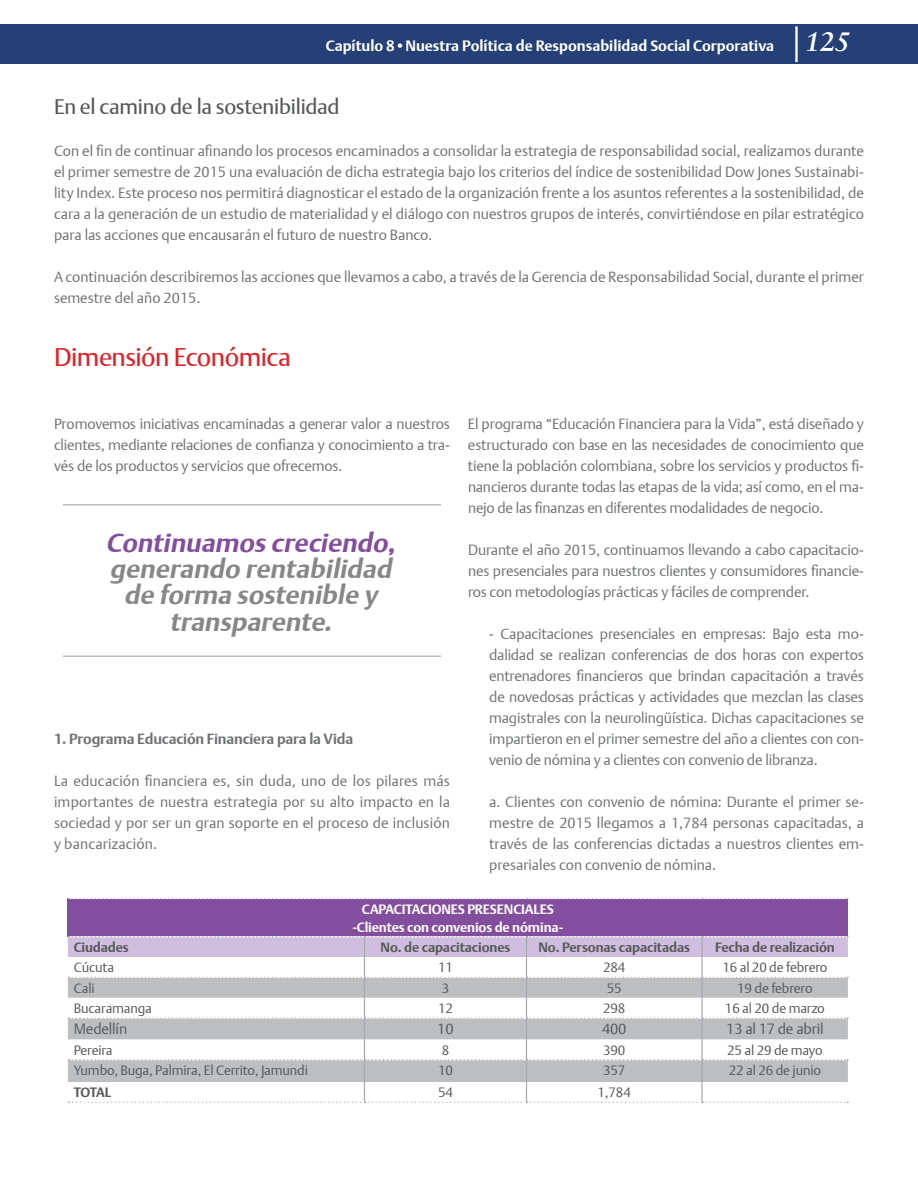
<style>
.page{position:relative;width:918px;height:1188px;background:#fff}
.page>*{position:absolute;margin:0;border:0;box-sizing:border-box;transform-origin:0 0}
.t1{font:italic 700 26.25px/26.2px "DTL Argo T";color:#878787;text-align:center}
.t2{font:italic 700 26.25px "DTL Argo T";color:#844e9f}
.t3{font:25.5px "DTL Argo T";letter-spacing:-.02em;color:#de2329}
.t4{font:21px "DTL Argo T";letter-spacing:-.01em;color:#58595b}
.t5{font:700 15px "DTL Argo T";color:#fff}
.t6{font:14.85px "DTL Argo T Light";letter-spacing:-.01em;color:#58595b}
.t7{font:14.7px/21px "DTL Argo T Light";letter-spacing:-.01em;color:#717275;text-align:justify}
.t8{font:700 14.7px "DTL Argo T";letter-spacing:-.01em;color:#717275}
.t9{font:13.5px "DTL Argo T Light";letter-spacing:-.01em;color:#58595b}
.t10{font:700 13.5px "DTL Argo T";letter-spacing:-.01em;color:#58595b}
.t11{font:700 13.5px/18px "DTL Argo T";letter-spacing:-.01em;color:#fff;text-align:center}
.s1{font-family:"Sabon LT Std";font-style:italic;font-size:27px}
</style>
<div class="page">
<div style="left:0;top:24px;width:918px;height:39px;background:#244077"></div>
<hr style="left:795px;top:26px;width:3px;height:36px;background:#fff">
<hr style="left:63px;top:656px;width:378px;height:1px;background:#bcbec0">
<hr style="left:63px;top:504px;width:378px;height:2px;background:#bcbec0">
<div style="left:68px;top:898px;width:780px;height:39px;background:#844e9f"></div>
<svg style="left:69px;top:898px;width:779px;height:1px"></svg>
<svg style="left:68px;top:936px;width:780px;height:167px"></svg>
<p class="t5" style="left:326px;top:36px;width:526px">Capítulo 8•Nuestra Política de Responsabilidad Social Corporativa <span class="s1">125</span></p>
<h3 class="t4" style="left:54px;top:94px;width:287px">En el camino de la sostenibilidad</h3>
<p class="t7" style="left:54px;top:140px;width:812px">Con el fin de continuar afinando los procesos encaminados a consolidar la estrategia de responsabilidad social, realizamos durante el primer semestre de 2015 una evaluación de dicha estrategia bajo los criterios del índice de sostenibilidad Dow Jones Sustainabi&shy;lity Index. Este proceso nos permitirá diagnosticar el estado de la organización frente a los asuntos referentes a la sostenibilidad, de cara a la generación de un estudio de materialidad y el diálogo con nuestros grupos de interés, convirtiéndose en pilar estratégico para las acciones que encausarán el futuro de nuestro Banco.</p>
<p class="t7" style="left:54px;top:266px;width:811px">A continuación describiremos las acciones que llevamos a cabo, a través de la Gerencia de Responsabilidad Social, durante el primer semestre del año 2015.</p>
<h2 class="t3" style="left:54px;top:342px;width:238px">Dimensión Económica</h2>
<p class="t7" style="left:54px;top:413px;width:398px">Promovemos iniciativas encaminadas a generar valor a nuestros clientes, mediante relaciones de confianza y conocimiento a tra&shy;vés de los productos y servicios que ofrecemos.</p>
<h1 class="t2" style="left:106px;top:527px;width:296px">Continuamos creciendo,</h1>
<h1 class="t1" style="left:110px;top:556px;width:289px">generando rentabilidad de forma sostenible y transparente.</h1>
<p class="t8" style="left:54px;top:730px;width:301px">1. Programa Educación Financiera para la Vida</p>
<p class="t7" style="left:54px;top:770px;width:398px">La educación financiera es, sin duda, uno de los pilares más importantes de nuestra estrategia por su alto impacto en la sociedad y por ser un gran soporte en el proceso de inclusión y bancarización.</p>
<p class="t7" style="left:468px;top:413px;width:398px">El programa “Educación Financiera para la Vida”, está diseñado y estructurado con base en las necesidades de conocimiento que tiene la población colombiana, sobre los servicios y productos fi&shy;nancieros durante todas las etapas de la vida; así como, en el ma&shy;nejo de las finanzas en diferentes modalidades de negocio.</p>
<p class="t7" style="left:468px;top:539px;width:398px">Durante el año 2015, continuamos llevando a cabo capacitacio&shy;nes presenciales para nuestros clientes y consumidores financie&shy;ros con metodologías prácticas y fáciles de comprender.</p>
<p class="t7" style="left:489px;top:623px;width:376px">- Capacitaciones presenciales en empresas: Bajo esta mo&shy;dalidad se realizan conferencias de dos horas con expertos entrenadores financieros que brindan capacitación a través de novedosas prácticas y actividades que mezclan las clases magistrales con la neurolingüística. Dichas capacitaciones se impartieron en el primer semestre del año a clientes con con&shy;venio de nómina y a clientes con convenio de libranza.</p>
<p class="t7" style="left:489px;top:791px;width:376px">a. Clientes con convenio de nómina: Durante el primer se&shy;mestre de 2015 llegamos a 1,784 personas capacitadas, a través de las conferencias dictadas a nuestros clientes em&shy;presariales con convenio de nómina.</p>
<p class="t11" style="left:352px;top:900px;width:213px">CAPACITACIONES PRESENCIALES -Clientes con convenios de nómina-</p>
<p class="t10" style="left:74px;top:939px;width:57px">Ciudades</p>
<p class="t10" style="left:381px;top:939px;width:131px">No. de capacitaciones</p>
<p class="t10" style="left:539px;top:939px;width:153px">No. Personas capacitadas</p>
<p class="t10" style="left:715px;top:939px;width:121px">Fecha de realización</p>
<p class="t9" style="left:74px;top:960px;width:42px">Cúcuta</p>
<p class="t9" style="left:438px;top:960px;width:16px">11</p>
<p class="t9" style="left:603px;top:960px;width:24px">284</p>
<p class="t9" style="left:722px;top:960px;width:107px">16 al 20 de febrero</p>
<p class="t9" style="left:74px;top:980px;width:22px">Cali</p>
<p class="t9" style="left:442px;top:980px;width:9px">3</p>
<p class="t9" style="left:607px;top:980px;width:16px">55</p>
<p class="t9" style="left:737px;top:980px;width:77px">19 de febrero</p>
<p class="t9" style="left:74px;top:1000px;width:80px">Bucaramanga</p>
<p class="t9" style="left:438px;top:1000px;width:16px">12</p>
<p class="t9" style="left:603px;top:1000px;width:24px">298</p>
<p class="t9" style="left:725px;top:1000px;width:101px">16 al 20 de marzo</p>
<p class="t6" style="left:74px;top:1020px;width:55px">Medellín</p>
<p class="t6" style="left:437px;top:1020px;width:18px">10</p>
<p class="t6" style="left:602px;top:1020px;width:26px">400</p>
<p class="t6" style="left:726px;top:1020px;width:99px">13 al 17 de abril</p>
<p class="t9" style="left:74px;top:1042px;width:41px">Pereira</p>
<p class="t9" style="left:442px;top:1042px;width:9px">8</p>
<p class="t9" style="left:603px;top:1042px;width:24px">390</p>
<p class="t9" style="left:727px;top:1042px;width:97px">25 al 29 de mayo</p>
<p class="t9" style="left:74px;top:1062px;width:236px">Yumbo, Buga, Palmira, El Cerrito, Jamundi</p>
<p class="t9" style="left:438px;top:1062px;width:16px">10</p>
<p class="t9" style="left:603px;top:1062px;width:24px">357</p>
<p class="t9" style="left:729px;top:1062px;width:94px">22 al 26 de junio</p>
<p class="t10" style="left:74px;top:1085px;width:39px">TOTAL</p>
<p class="t9" style="left:438px;top:1085px;width:16px">54</p>
<p class="t9" style="left:598px;top:1085px;width:35px">1,784</p>
</div>
